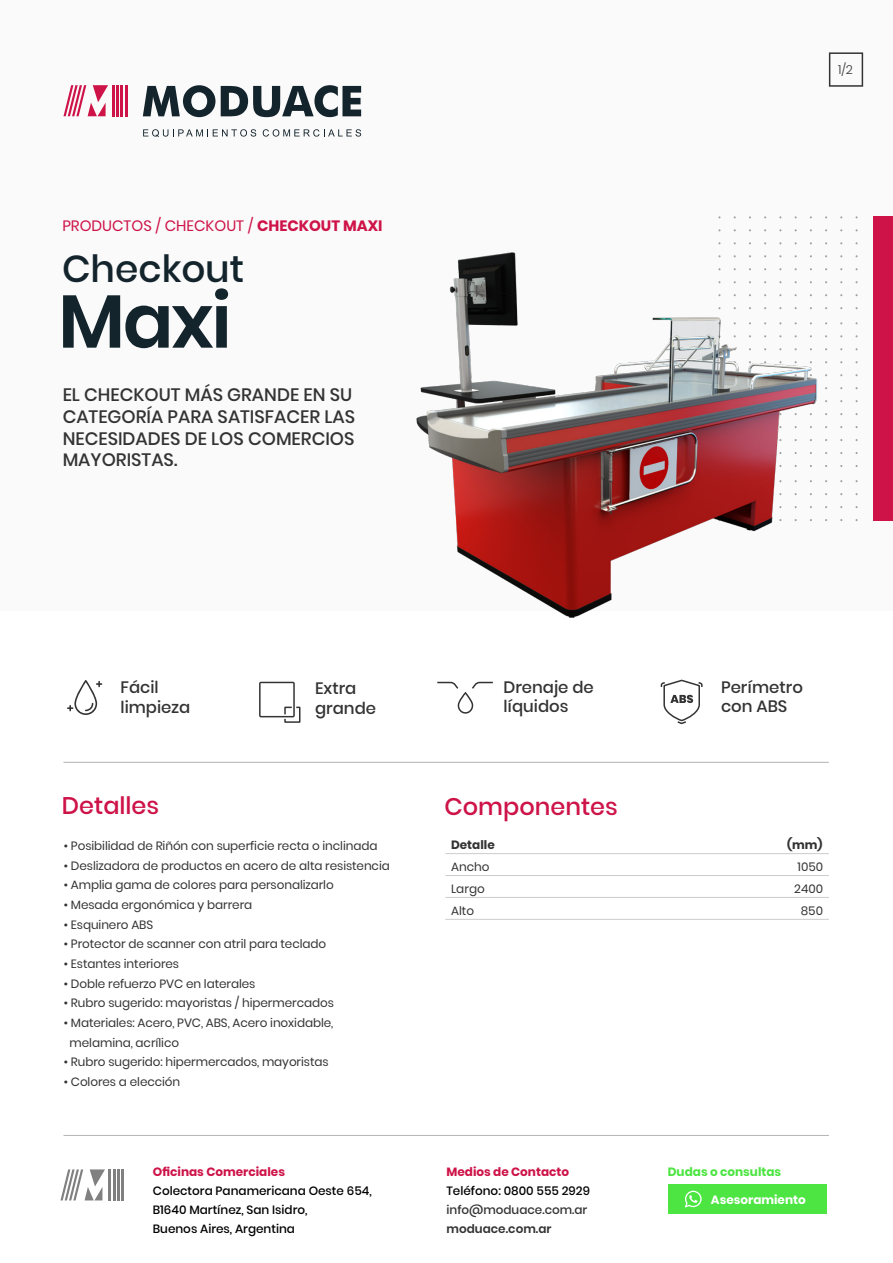
<style>
.page{position:relative;width:893px;height:1263px;background:#fff}
.page>*{position:absolute;margin:0;border:0;box-sizing:border-box;transform-origin:0 0}
.t1{font:600 75px "Poppins";color:#14242c}
.t2{font:500 37.5px "Poppins";color:#14242c}
.t3{font:500 24px "Poppins";color:#ce1348}
.t4{font:500 18px/21.6px "Poppins";color:#333}
.t5{font:500 16.5px/19.8px "Poppins";color:#333}
.t6{font:15px "Poppins";color:#ce1348}
.t7{font:300 12.45px "Poppins";color:#333}
.t8{font:12px/21.9px "Poppins";letter-spacing:-.005em;color:#333}
.t9{font:500 12px/19px "Poppins";color:#000}
.t10{font:700 12px "Poppins";color:#ce1348}
.t11{font:500 12px "Poppins";color:#333}
.t12{font:700 12px "Poppins";color:#4ce541}
.t13{font:600 12px "Poppins";color:#333}
.t14{font:700 12px "Poppins";color:#fff}
.t15{font:700 12px "Poppins";color:#333}
.s1{font-weight:700}
</style>
<div class="page">
<hr style="left:63px;top:1135px;width:766px;height:1px;background:#b3b3b3">
<div style="left:669px;top:1184px;width:158px;height:30px;background:#4ce541"></div>
<svg style="left:685px;top:1191px;width:17px;height:16px"></svg>
<hr style="left:109px;top:1169px;width:2px;height:31px;background:#808080">
<hr style="left:113px;top:1169px;width:2px;height:31px;background:#808080">
<hr style="left:117px;top:1169px;width:3px;height:31px;background:#808080">
<hr style="left:122px;top:1169px;width:2px;height:31px;background:#808080">
<svg style="left:60px;top:1169px;width:45px;height:31px"></svg>
<div style="left:0;top:0;width:893px;height:610px;background:#fafafa"></div>
<svg style="left:143px;top:85px;width:218px;height:32px"></svg>
<hr style="left:112px;top:85px;width:2px;height:31px;background:#ce1348">
<hr style="left:116px;top:85px;width:2px;height:31px;background:#ce1348">
<hr style="left:121px;top:85px;width:2px;height:31px;background:#ce1348">
<hr style="left:125px;top:85px;width:2px;height:31px;background:#ce1348">
<svg style="left:63px;top:85px;width:45px;height:31px"></svg>
<svg style="left:143px;top:129px;width:113px;height:8px"></svg>
<svg style="left:263px;top:129px;width:98px;height:8px"></svg>
<svg style="left:829px;top:52px;width:34px;height:35px"></svg>
<div style="left:873px;top:216px;width:20px;height:305px;background:#ce1348"></div>
<hr style="left:63px;top:762px;width:766px;height:1px;background:#b3b3b3">
<hr style="left:445px;top:919px;width:384px;height:1px;background:#ccc">
<hr style="left:445px;top:897px;width:384px;height:1px;background:#ccc">
<hr style="left:445px;top:875px;width:384px;height:1px;background:#ccc">
<hr style="left:445px;top:853px;width:384px;height:1px;background:#ccc">
<img style="left:416px;top:242px;width:442px;height:376px">
<svg style="left:67px;top:680px;width:35px;height:35px"></svg>
<div style="left:284px;top:707px;width:16px;height:16px;border:2px solid #333"></div>
<svg style="left:259px;top:681px;width:37px;height:38px"></svg>
<svg style="left:660px;top:679px;width:43px;height:46px"></svg>
<svg style="left:437px;top:681px;width:56px;height:33px"></svg>
<p class="t6" style="left:62px;top:217px;width:322px">PRODUCTOS / CHECKOUT / <span class="s1">CHECKOUT MAXI</span></p>
<h2 class="t2" style="left:62px;top:247px;width:183px">Checkout</h2>
<h1 class="t1" style="left:58px;top:278px;width:175px">Maxi</h1>
<h3 class="t4" style="left:63px;top:384px;width:294px">EL CHECKOUT MÁS GRANDE EN SU<br>CATEGORÍA PARA SATISFACER LAS<br>NECESIDADES DE LOS COMERCIOS<br>MAYORISTAS.</h3>
<p class="t7" style="left:838px;top:63px;width:16px">1/2</p>
<h3 class="t5" style="left:121px;top:678px;width:71px">Fácil limpieza</h3>
<h3 class="t5" style="left:721px;top:677px;width:83px">Perímetro con ABS</h3>
<h3 class="t5" style="left:503px;top:677px;width:92px">Drenaje de líquidos</h3>
<h3 class="t5" style="left:315px;top:678px;width:63px">Extra grande</h3>
<h3 class="t3" style="left:62px;top:792px;width:99px">Detalles</h3>
<h3 class="t3" style="left:445px;top:793px;width:175px">Componentes</h3>
<p class="t15" style="left:451px;top:838px;width:45px">Detalle</p>
<p class="t8" style="left:451px;top:856px;width:40px">Ancho<br>Largo<br>Alto</p>
<p class="t8" style="left:64px;top:835px;width:315px">• Posibilidad de Riñón con superficie recta o inclinada</p>
<p class="t8" style="left:64px;top:855px;width:327px">• Deslizadora de productos en acero de alta resistencia</p>
<p class="t8" style="left:64px;top:874px;width:271px">• Amplia gama de colores para personalizarlo</p>
<p class="t8" style="left:64px;top:894px;width:190px">• Mesada ergonómica y barrera</p>
<p class="t8" style="left:64px;top:914px;width:91px">• Esquinero ABS</p>
<p class="t8" style="left:64px;top:933px;width:264px">• Protector de scanner con atril para teclado</p>
<p class="t8" style="left:64px;top:953px;width:117px">• Estantes interiores</p>
<p class="t8" style="left:64px;top:972px;width:193px">• Doble refuerzo PVC en laterales</p>
<p class="t8" style="left:64px;top:992px;width:271px">• Rubro sugerido: mayoristas / hipermercados</p>
<p class="t8" style="left:70px;top:1013px;width:265px;line-height:19.6px;text-indent:-6px">• Materiales: Acero, PVC, ABS, Acero inoxidable, melamina, acrílico</p>
<p class="t8" style="left:64px;top:1051px;width:266px">• Rubro sugerido: hipermercados, mayoristas</p>
<p class="t8" style="left:64px;top:1071px;width:118px">• Colores a elección</p>
<p class="t10" style="left:153px;top:1165px;width:134px">Oficinas Comerciales</p>
<p class="t9" style="left:153px;top:1181px;width:220px">Colectora Panamericana Oeste 654,<br>B1640 Martínez, San Isidro,<br>Buenos Aires, Argentina</p>
<p class="t10" style="left:446px;top:1165px;width:124px">Medios de Contacto</p>
<p class="t9" style="left:446px;top:1181px;width:145px">Teléfono: 0800 555 2929</p>
<p class="t11" style="left:446px;top:1203px;width:142px">info@moduace.com.ar</p>
<p class="t13" style="left:446px;top:1222px;width:107px">moduace.com.ar</p>
<p class="t15" style="left:787px;top:838px;width:37px">(mm)</p>
<p class="t8" style="left:794px;top:878px;width:30px">2400</p>
<p class="t8" style="left:798px;top:856px;width:27px">1050</p>
<p class="t8" style="left:801px;top:900px;width:24px">850</p>
<p class="t12" style="left:668px;top:1165px;width:115px">Dudas o consultas</p>
<p class="t14" style="left:711px;top:1193px;width:96px">Asesoramiento</p>
</div>
